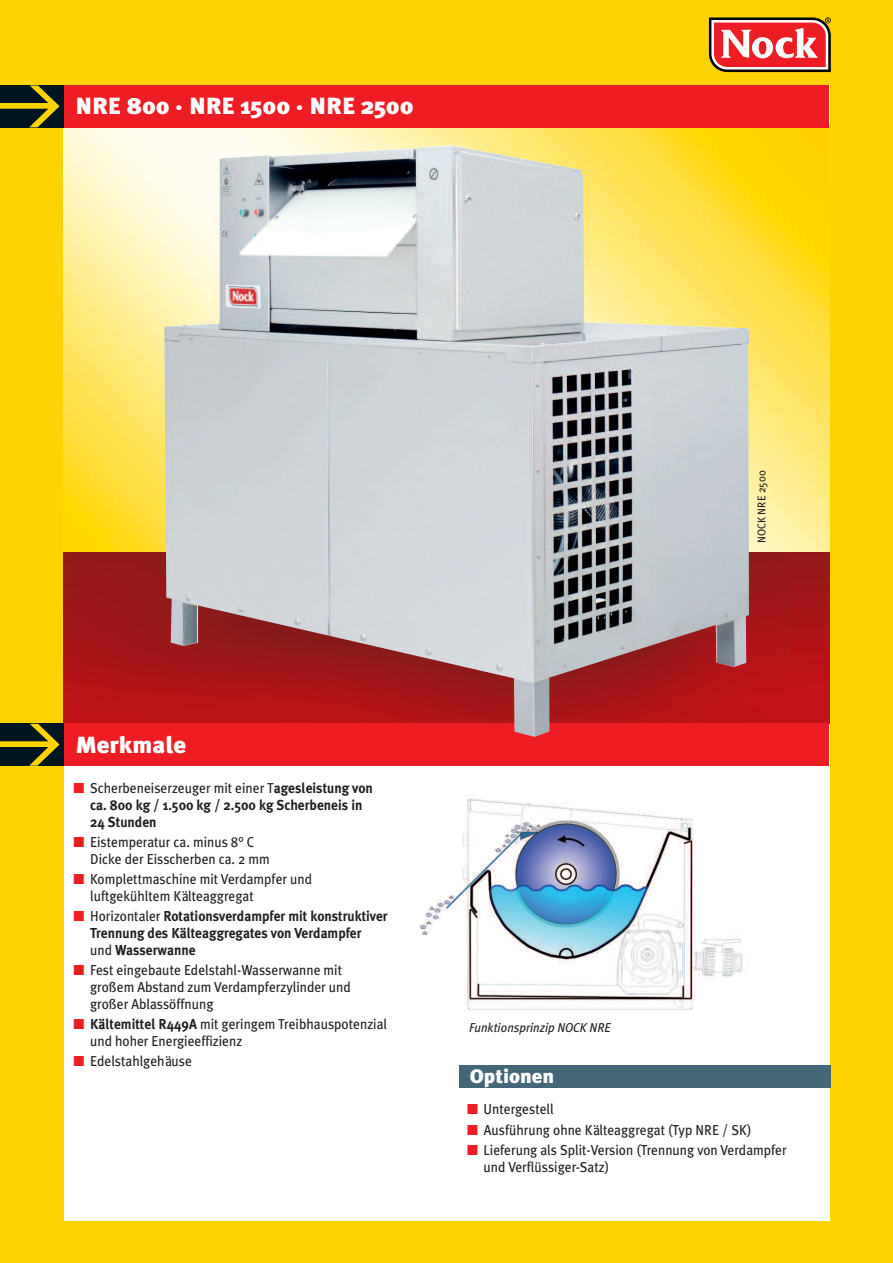
<style>
.page{position:relative;width:893px;height:1263px;background:#fed304}
.page>*{position:absolute;margin:0;border:0;box-sizing:border-box;transform-origin:0 0}
.t1{font:900 23.4px "Meta Plus";color:#fff;scale:1.06 1}
.t2{font:900 19.5px "Meta Plus";color:#fff;scale:1.06 1}
.t3{font:14.4px/16.8px "Meta Plus";color:#231f20;scale:.94 1}
.t4{font:700 14.4px/16.8px "Meta Plus";color:#231f20;scale:.94 1}
.t5{font:italic 12.9px "Meta Plus";color:#231f20;scale:.94 1}
.t6{font:11.25px "Meta Plus";color:#231f20;scale:.95 1}
.s1{color:#ee1d23}
.s2{font-weight:400}
.s3{font-weight:700}
</style>
<div class="page">
<div style="left:64px;top:85px;width:765px;height:1135px;background:#fff"></div>
<svg style="left:709px;top:17px;width:122px;height:55px;background:#d56461"></svg>
<div style="left:459px;top:1065px;width:372px;height:23px;background:#426778"></div>
<img style="left:64px;top:551px;width:765px;height:172px">
<img style="left:64px;top:128px;width:765px;height:423px">
<div style="left:64px;top:85px;width:765px;height:43px;background:#ee1d23"></div>
<div style="left:0;top:85px;width:64px;height:43px;background:#001522"></div>
<svg style="left:0;top:85px;width:60px;height:42px"></svg>
<div style="left:64px;top:723px;width:765px;height:43px;background:#ee1d23"></div>
<div style="left:0;top:723px;width:64px;height:43px;background:#001522"></div>
<svg style="left:0;top:724px;width:60px;height:42px"></svg>
<img style="left:164px;top:146px;width:585px;height:591px">
<img style="left:419px;top:798px;width:324px;height:213px">
<h1 class="t1" style="left:75px;top:92px;width:320px">NRE 800 · NRE 1500 · NRE 2500</h1>
<h1 class="t1" style="left:75px;top:731px;width:106px">Merkmale</h1>
<p class="t4" style="left:90px;top:780px;width:302px;text-indent:-16px"><span class="s1">■</span> <span class="s2">Scherbeneiserzeuger mit einer T</span>agesleistung von ca. 800 kg / 1.500 kg / 2.500 kg Scherbeneis in<br>24 Stunden</p>
<p class="t3" style="left:90px;top:834px;width:193px;text-indent:-16px"><span class="s1">■</span> Eistemperatur ca. minus 8° C<br>Dicke der Eisscherben ca. 2 mm</p>
<p class="t3" style="left:90px;top:871px;width:238px;text-indent:-17px"><span class="s1">■</span> Komplettmaschine mit Verdampfer und luftgekühltem Kälteaggregat</p>
<p class="t4" style="left:90px;top:908px;width:318px;text-indent:-16px"><span class="s1">■</span> <span class="s2">Horizontaler</span> Rotationsverdampfer mit konstruktiver<br>Trennung des Kälteaggregates von Verdampfer<br><span class="s2">und</span> Wasserwanne</p>
<p class="t3" style="left:90px;top:962px;width:279px;text-indent:-16px"><span class="s1">■</span> Fest eingebaute Edelstahl-Wasserwanne mit großem Abstand zum Verdampferzylinder und großer Ablassöffnung</p>
<p class="t3" style="left:90px;top:1015px;width:317px;text-indent:-16px"><span class="s1">■</span> <span class="s3">Kältemittel R449A</span> mit geringem Treibhauspotenzial und hoher Energieeffizienz</p>
<p class="t3" style="left:74px;top:1052px;width:127px"><span class="s1">■</span> Edelstahlgehäuse</p>
<p class="t6" style="left:755px;top:543px;width:78px;rotate:-90deg">NOCK NRE 2500</p>
<p class="t5" style="left:469px;top:1020px;width:152px">Funktionsprinzip NOCK NRE</p>
<h2 class="t2" style="left:470px;top:1065px;width:81px">Optionen</h2>
<p class="t3" style="left:467px;top:1101px;width:94px"><span class="s1">■</span> Untergestell</p>
<p class="t3" style="left:467px;top:1121px;width:304px"><span class="s1">■</span> Ausführung ohne Kälteaggregat (Typ NRE / SK)</p>
<p class="t3" style="left:484px;top:1141px;width:324px;text-indent:-16px"><span class="s1">■</span> Lieferung als Split-Version (Trennung von Verdampfer und Verflüssiger-Satz)</p>
</div>
